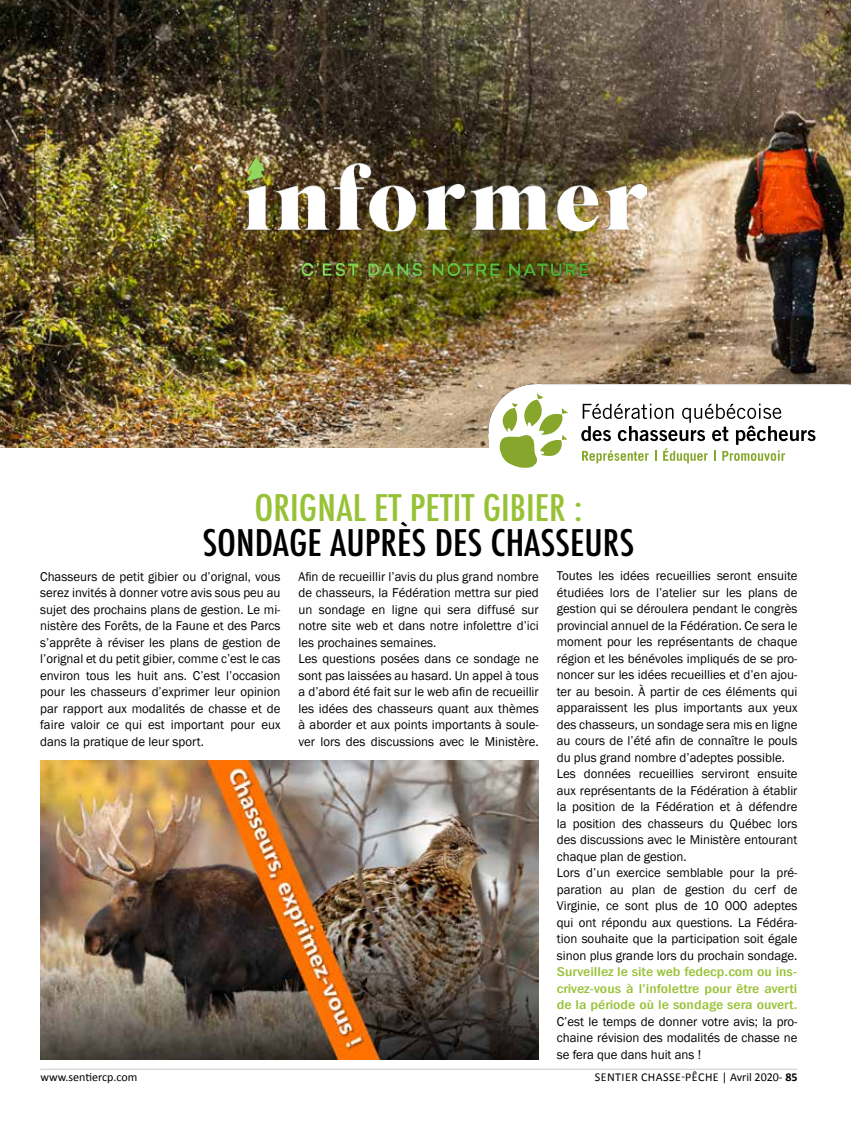
<style>
.page{position:relative;width:851px;height:1134px;background:#fff}
.page>*{position:absolute;margin:0;border:0;box-sizing:border-box;transform-origin:0 0}
.t1{font:500 condensed 35.7px "Futura";color:#000;scale:1.11 1}
.t2{font:500 condensed 35.7px "Futura";color:#98c236;scale:1.11 1}
.t3{font:13.2px/16.5px "Franklin Gothic";color:#000;text-align:justify}
.t4{font:500 condensed 13.2px/16.5px "Franklin Gothic";color:#98c236;text-align:justify;scale:1.22 1}
.t5{font:12px "Calibri";letter-spacing:.04em;color:#000}
.t6{font:12px "Calibri";letter-spacing:.005em;color:#000}
.s1{font-weight:700}
</style>
<div class="page">
<hr style="left:40px;top:1069px;width:757px;height:1px;background:#cbcbcd">
<img style="left:0;top:0;width:850px;height:447px">
<img style="left:243px;top:158px;width:403px;height:118px">
<svg style="left:488px;top:384px;width:362px;height:84px"></svg>
<img style="left:40px;top:760px;width:498px;height:300px">
<h1 class="t2" style="left:254px;top:485px;width:297px">ORIGNAL ET PETIT GIBIER :</h1>
<h1 class="t1" style="left:202px;top:520px;width:391px">SONDAGE AUPRÈS DES CHASSEURS</h1>
<p class="t3" style="left:40px;top:568px;width:242px">Chasseurs de petit gibier ou d’orignal, vous serez invités à donner votre avis sous peu au sujet des prochains plans de gestion. Le mi&shy;nistère des Forêts, de la Faune et des Parcs s’apprête à réviser les plans de gestion de l’orignal et du petit gibier, comme c’est le cas environ tous les huit ans. C’est l’occasion pour les chasseurs d’exprimer leur opinion par rapport aux modalités de chasse et de faire valoir ce qui est important pour eux dans la pratique de leur sport.</p>
<p class="t3" style="left:298px;top:568px;width:242px;text-align:left">Afin de recueillir l’avis du plus grand nombre de chasseurs, la Fédération mettra sur pied un sondage en ligne qui sera diffusé sur notre site web et dans notre infolettre d’ici les prochaines semaines.<br>Les questions posées dans ce sondage ne sont pas laissées au hasard. Un appel à tous a d’abord été fait sur le web afin de recueillir les idées des chasseurs quant aux thèmes à aborder et aux points importants à soule&shy;ver lors des discussions avec le Ministère.</p>
<p class="t3" style="left:556px;top:568px;width:242px;text-align:left">Toutes les idées recueillies seront ensuite étudiées lors de l’atelier sur les plans de gestion qui se déroulera pendant le congrès provincial annuel de la Fédération. Ce sera le moment pour les représentants de chaque région et les bénévoles impliqués de se pro&shy;noncer sur les idées recueillies et d’en ajou&shy;ter au besoin. À partir de ces éléments qui apparaissent les plus importants aux yeux des chasseurs, un sondage sera mis en ligne au cours de l’été afin de connaître le pouls du plus grand nombre d’adeptes possible.<br>Les données recueillies serviront ensuite aux représentants de la Fédération à établir la position de la Fédération et à défendre la position des chasseurs du Québec lors des discussions avec le Ministère entourant chaque plan de gestion.<br>Lors d’un exercice semblable pour la pré&shy;paration au plan de gestion du cerf de Virginie, ce sont plus de 10 000 adeptes qui ont répondu aux questions. La Fédéra&shy;tion souhaite que la participation soit égale sinon plus grande lors du prochain sondage.</p>
<p class="t4" style="left:556px;top:964px;width:199px">Surveillez le site web fedecp.com ou ins&shy;crivez-vous à l’infolettre pour être averti de la période où le sondage sera ouvert.</p>
<p class="t3" style="left:556px;top:1014px;width:242px">C’est le temps de donner votre avis; la pro&shy;chaine révision des modalités de chasse ne se fera que dans huit ans !</p>
<p class="t6" style="left:40px;top:1069px;width:98px">www.sentiercp.com</p>
<p class="t5" style="left:594px;top:1069px;width:204px">SENTIER CHASSE-PÊCHE | Avril 2020- <span class="s1">85</span></p>
</div>
